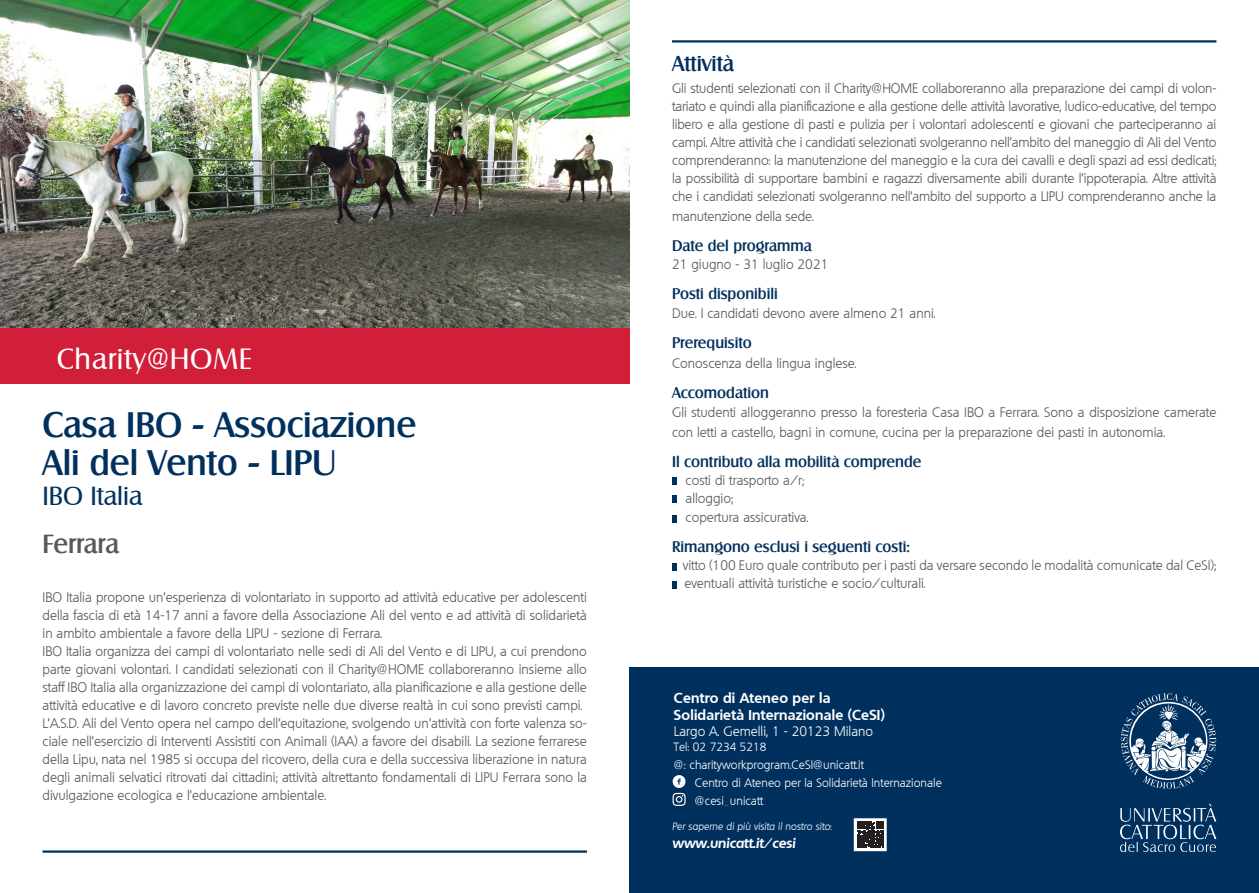
<style>
.page{position:relative;width:1259px;height:893px;background:#fff}
.page>*{position:absolute;margin:0;border:0;box-sizing:border-box;transform-origin:0 0}
.t1{font:500 34.5px "Salzburg";color:#00305e}
.t2{font:28.5px "Salzburg";letter-spacing:.03em;color:#fff}
.t3{font:25.5px "Salzburg";color:#00305e}
.t4{font:500 25.5px "Salzburg";color:#57585a}
.t5{font:500 21px "Salzburg";color:#00305e}
.t6{font:500 15px "Salzburg";color:#00305e}
.t7{font:700 13.95px "Quebec";letter-spacing:.015em;color:#fff}
.t8{font:300 13.5px/18px "Quebec";color:#57585a;text-align:justify}
.t9{font:300 13.5px "Quebec";color:#fff}
.t10{font:italic 700 13.5px "Quebec";color:#fff}
.t11{font:300 12px "Quebec";color:#fff}
.t12{font:300 11.7px "Quebec";color:#fff}
.t13{font:italic 300 10.35px "Quebec";color:#fff}
.s1{font-style:normal}
</style>
<div class="page">
<div style="left:629px;top:667px;width:630px;height:226px;background:#00305e"></div>
<img style="left:0;top:0;width:629px;height:329px">
<svg style="left:672px;top:478px;width:4px;height:7px"></svg>
<svg style="left:672px;top:496px;width:4px;height:7px"></svg>
<svg style="left:672px;top:515px;width:4px;height:7px"></svg>
<svg style="left:672px;top:563px;width:4px;height:7px"></svg>
<svg style="left:672px;top:581px;width:4px;height:7px"></svg>
<div style="left:0;top:329px;width:629px;height:55px;background:#d11e39"></div>
<hr style="left:43px;top:850px;width:544px;height:3px;background:#00305e">
<hr style="left:672px;top:40px;width:544px;height:3px;background:#00305e">
<svg style="left:856px;top:821px;width:28px;height:28px"></svg>
<svg style="left:857px;top:821px;width:26px;height:27px"></svg>
<div style="left:854px;top:819px;width:32px;height:32px;border:1px solid #fff"></div>
<svg style="left:672px;top:775px;width:13px;height:31px"></svg>
<svg style="left:1120px;top:804px;width:96px;height:48px"></svg>
<svg style="left:1120px;top:693px;width:96px;height:96px"></svg>
<p class="t2" style="left:57px;top:341px;width:197px">Charity@HOME</p>
<p class="t1" style="left:43px;top:404px;width:375px">Casa IBO - Associazione</p>
<p class="t1" style="left:43px;top:441px;width:295px">Ali del Vento - LIPU</p>
<p class="t3" style="left:43px;top:480px;width:101px">IBO Italia</p>
<p class="t4" style="left:43px;top:528px;width:78px">Ferrara</p>
<p class="t8" style="left:43px;top:588px;width:546px">IBO Italia propone un’esperienza di volontariato in supporto ad attività educative per adolescenti della fascia di età 14-17 anni a favore della Associazione Ali del vento e ad attività di solidarietà in ambito ambientale a favore della LIPU - sezione di Ferrara.</p>
<p class="t8" style="left:43px;top:642px;width:546px">IBO Italia organizza dei campi di volontariato nelle sedi di Ali del Vento e di LIPU, a cui prendono parte giovani volontari. I candidati selezionati con il Charity@HOME collaboreranno insieme allo staff IBO Italia alla organizzazione dei campi di volontariato, alla pianificazione e alla gestione delle attività educative e di lavoro concreto previste nelle due diverse realtà in cui sono previsti campi.</p>
<p class="t8" style="left:43px;top:714px;width:546px">L’A.S.D. Ali del Vento opera nel campo dell’equitazione, svolgendo un’attività con forte valenza so&shy;ciale nell’esercizio di Interventi Assistiti con Animali (IAA) a favore dei disabili. La sezione ferrarese della Lipu, nata nel 1985 si occupa del ricovero, della cura e della successiva liberazione in natura degli animali selvatici ritrovati dai cittadini; attività altrettanto fondamentali di LIPU Ferrara sono la divulgazione ecologica e l’educazione ambientale.</p>
<p class="t5" style="left:672px;top:51px;width:64px">Attività</p>
<p class="t8" style="left:672px;top:80px;width:546px">Gli studenti selezionati con il Charity@HOME collaboreranno alla preparazione dei campi di volon&shy;tariato e quindi alla pianificazione e alla gestione delle attività lavorative, ludico-educative, del tempo libero e alla gestione di pasti e pulizia per i volontari adolescenti e giovani che parteciperanno ai campi. Altre attività che i candidati selezionati svolgeranno nell’ambito del maneggio di Ali del Vento comprenderanno: la manutenzione del maneggio e la cura dei cavalli e degli spazi ad essi dedicati; la possibilità di supportare bambini e ragazzi diversamente abili durante l’ippoterapia. Altre attività che i candidati selezionati svolgeranno nell’ambito del supporto a LIPU comprenderanno anche la</p>
<p class="t8" style="left:672px;top:207px;width:143px">manutenzione della sede.</p>
<p class="t6" style="left:672px;top:237px;width:141px">Date del programma</p>
<p class="t8" style="left:672px;top:255px;width:158px">21 giugno - 31 luglio 2021</p>
<p class="t6" style="left:672px;top:285px;width:107px">Posti disponibili</p>
<p class="t8" style="left:672px;top:305px;width:265px">Due. I candidati devono avere almeno 21 anni.</p>
<p class="t6" style="left:672px;top:334px;width:81px">Prerequisito</p>
<p class="t8" style="left:672px;top:354px;width:186px">Conoscenza della lingua inglese.</p>
<p class="t6" style="left:672px;top:384px;width:98px">Accomodation</p>
<p class="t8" style="left:672px;top:403px;width:546px;line-height:19.5px">Gli studenti alloggeranno presso la foresteria Casa IBO a Ferrara. Sono a disposizione camerate con letti a castello, bagni in comune, cucina per la preparazione dei pasti in autonomia.</p>
<p class="t6" style="left:672px;top:453px;width:251px">Il contributo alla mobilità comprende</p>
<p class="t8" style="left:685px;top:471px;width:120px">costi di trasporto a/r;</p>
<p class="t8" style="left:685px;top:489px;width:49px">alloggio;</p>
<p class="t8" style="left:685px;top:509px;width:124px">copertura assicurativa.</p>
<p class="t6" style="left:672px;top:538px;width:239px">Rimangono esclusi i seguenti costi:</p>
<p class="t8" style="left:683px;top:557px;width:535px">vitto (100 Euro quale contributo per i pasti da versare secondo le modalità comunicate dal CeSI);</p>
<p class="t8" style="left:684px;top:575px;width:243px">eventuali attività turistiche e socio/culturali.</p>
<p class="t7" style="left:674px;top:688px;width:158px">Centro di Ateneo per la</p>
<p class="t7" style="left:674px;top:705px;width:212px">Solidarietà Internazionale (CeSI)</p>
<p class="t9" style="left:674px;top:722px;width:201px">Largo A. Gemelli, 1 - 20123 Milano</p>
<p class="t12" style="left:674px;top:739px;width:94px">Tel: 02 7234 5218</p>
<p class="t11" style="left:674px;top:757px;width:191px">@: charityworkprogram.CeSI@unicatt.it</p>
<p class="t11" style="left:695px;top:775px;width:248px">Centro di Ateneo per la Solidarietà Internazionale</p>
<p class="t11" style="left:695px;top:792px;width:70px">@cesi_unicatt</p>
<p class="t13" style="left:672px;top:820px;width:161px">Per saperne di più visita il nostro sito<span class="s1">:</span></p>
<p class="t10" style="left:672px;top:835px;width:125px">www.unicatt.it/cesi</p>
</div>
